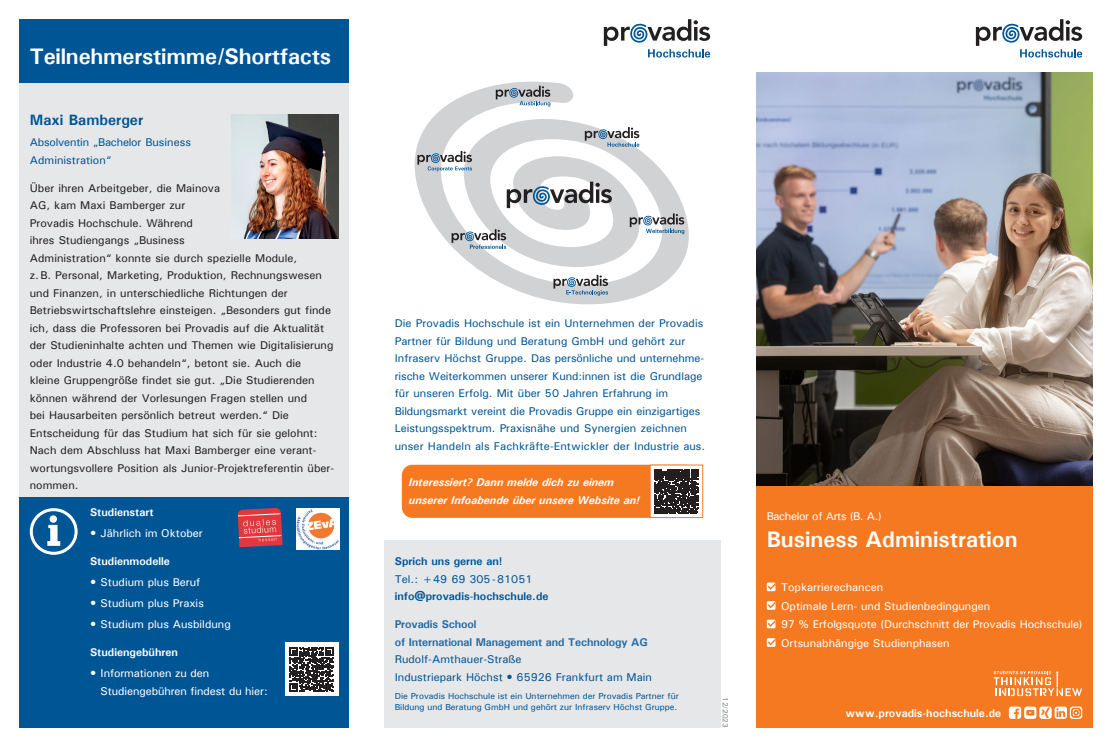
<style>
.page{position:relative;width:1112px;height:747px;background:#fff}
.page>*{position:absolute;margin:0;border:0;box-sizing:border-box;transform-origin:0 0}
.t1{font:700 22.5px "Univers";letter-spacing:-.01em;color:#fff}
.t2{font:700 15px "Univers";color:#005595}
.t3{font:11.25px/17.5px "Univers";color:#231f20}
.t4{font:11.25px/17.5px "Univers";color:#005595}
.t5{font:11.25px/18.5px "Univers";color:#fff}
.t6{font:italic 700 11.25px/17.5px "Univers";color:#fff}
.t7{font:700 11.25px "Univers";color:#fff}
.t8{font:700 11.25px/17.5px "Univers";letter-spacing:-.01em;color:#216aa5}
.t9{font:700 11.25px "Univers";color:#005595}
.t10{font:11.25px "Univers";letter-spacing:-.03em;color:#fff}
.t11{font:8.75px/11.2px "Univers";color:#005595}
.t12{font:7.5px "Univers";color:#808285}
</style>
<div class="page">
<div style="left:19px;top:83px;width:330px;height:425px;background:#e6e7e9"></div>
<img style="left:232px;top:115px;width:106px;height:124px">
<svg style="left:976px;top:19px;width:106px;height:39px"></svg>
<div style="left:19px;top:19px;width:330px;height:64px;background:#005595"></div>
<div style="left:19px;top:498px;width:330px;height:230px;background:#005595"></div>
<svg style="left:30px;top:508px;width:48px;height:47px"></svg>
<div style="left:50px;top:515px;width:7px;height:8px;background:#fff;border-radius:50%"></div>
<svg style="left:285px;top:643px;width:53px;height:53px"></svg>
<svg style="left:290px;top:648px;width:43px;height:43px;background:#545152"></svg>
<img style="left:297px;top:508px;width:43px;height:42px">
<svg style="left:415px;top:82px;width:274px;height:222px"></svg>
<svg style="left:496px;top:86px;width:54px;height:21px"></svg>
<svg style="left:585px;top:127px;width:54px;height:20px"></svg>
<svg style="left:630px;top:213px;width:54px;height:21px"></svg>
<svg style="left:553px;top:275px;width:55px;height:21px"></svg>
<svg style="left:452px;top:229px;width:54px;height:20px"></svg>
<svg style="left:507px;top:182px;width:105px;height:26px"></svg>
<svg style="left:417px;top:151px;width:55px;height:20px"></svg>
<svg style="left:604px;top:19px;width:106px;height:39px"></svg>
<div style="left:402px;top:465px;width:294px;height:53px;background:#f47921;border-radius:11px"></div>
<div style="left:650px;top:465px;width:53px;height:53px;background:#fff"></div>
<svg style="left:654px;top:469px;width:45px;height:45px;background:#3c3839"></svg>
<div style="left:650px;top:465px;width:53px;height:53px;border:1px solid #f47921"></div>
<img style="left:756px;top:72px;width:337px;height:415px">
<div style="left:756px;top:487px;width:337px;height:85px;background:#f47921"></div>
<div style="left:384px;top:540px;width:337px;height:188px;background:#e6e7e9"></div>
<div style="left:756px;top:572px;width:337px;height:156px;background:#f47921"></div>
<svg style="left:767px;top:583px;width:8px;height:8px"></svg>
<svg style="left:767px;top:601px;width:8px;height:9px"></svg>
<svg style="left:767px;top:620px;width:8px;height:8px"></svg>
<svg style="left:767px;top:638px;width:8px;height:9px"></svg>
<svg style="left:994px;top:671px;width:88px;height:25px"></svg>
<svg style="left:237px;top:508px;width:46px;height:39px;background:#cb4e59"></svg>
<div style="left:1039px;top:707px;width:13px;height:12px;background:#fff;border-radius:3px"></div>
<svg style="left:1041px;top:707px;width:9px;height:11px"></svg>
<div style="left:1009px;top:707px;width:12px;height:12px;background:#fff;border-radius:3px"></div>
<svg style="left:1014px;top:708px;width:5px;height:11px"></svg>
<svg style="left:1024px;top:707px;width:12px;height:12px"></svg>
<svg style="left:1026px;top:710px;width:8px;height:6px"></svg>
<svg style="left:1055px;top:707px;width:12px;height:12px"></svg>
<svg style="left:1056px;top:708px;width:9px;height:9px"></svg>
<svg style="left:1070px;top:707px;width:12px;height:12px"></svg>
<svg style="left:1071px;top:708px;width:10px;height:9px"></svg>
<h1 class="t1" style="left:30px;top:43px;width:303px">Teilnehmerstimme/Shortfacts</h1>
<h2 class="t2" style="left:30px;top:111px;width:115px">Maxi Bamberger</h2>
<p class="t4" style="left:30px;top:133px;width:163px">Absolventin „Bachelor Business<br>Administration“</p>
<p class="t3" style="left:30px;top:179px;width:306px">Über ihren Arbeitgeber, die Mainova<br>AG, kam Maxi Bamberger zur<br>Provadis Hochschule. Während<br>ihres Studiengangs „Business<br>Administration“ konnte sie durch spezielle Module,<br>z.B. Personal, Marketing, Produktion, Rechnungswesen und Finanzen, in unterschiedliche Richtungen der Betriebswirtschaftslehre einsteigen. „Besonders gut finde ich, dass die Professoren bei Provadis auf die Aktualität der Studieninhalte achten und Themen wie Digitalisierung oder Industrie 4.0 behandeln“, betont sie. Auch die<br>kleine Gruppengröße findet sie gut. „Die Studierenden können während der Vorlesungen Fragen stellen und<br>bei Hausarbeiten persönlich betreut werden.“ Die Entscheidung für das Studium hat sich für sie gelohnt:<br>Nach dem Abschluss hat Maxi Bamberger eine verant&shy;wortungsvollere Position als Junior-Projektreferentin über&shy;nommen.</p>
<p class="t7" style="left:90px;top:505px;width:65px">Studienstart</p>
<p class="t5" style="left:101px;top:524px;width:104px">Jährlich im Oktober</p>
<p class="t7" style="left:90px;top:554px;width:81px">Studienmodelle</p>
<p class="t5" style="left:101px;top:572px;width:132px;line-height:21px">Studium plus Beruf<br>Studium plus Praxis<br>Studium plus Ausbildung</p>
<p class="t7" style="left:90px;top:646px;width:89px">Studiengebühren</p>
<p class="t5" style="left:101px;top:665px;width:169px;line-height:17.5px">Informationen zu den<br>Studiengebühren findest du hier:</p>
<p class="t4" style="left:395px;top:314px;width:312px">Die Provadis Hochschule ist ein Unternehmen der Provadis Partner für Bildung und Beratung GmbH und gehört zur Infraserv Höchst Gruppe. Das persönliche und unternehme&shy;rische Weiterkommen unserer Kund:innen ist die Grundlage für unseren Erfolg. Mit über 50 Jahren Erfahrung im Bildungsmarkt vereint die Provadis Gruppe ein einzigartiges Leistungsspektrum. Praxisnähe und Synergien zeichnen unser Handeln als Fachkräfte-Entwickler der Industrie aus.</p>
<p class="t6" style="left:409px;top:474px;width:232px">Interessiert? Dann melde dich zu einem unserer Infoabende über unsere Website an!</p>
<p class="t9" style="left:395px;top:554px;width:109px">Sprich uns gerne an!</p>
<p class="t4" style="left:395px;top:570px;width:139px">Tel.: +49 69 305-81051</p>
<p class="t9" style="left:395px;top:589px;width:155px">info@provadis-hochschule.de</p>
<p class="t8" style="left:395px;top:616px;width:254px">Provadis School<br>of International Management and Technology AG</p>
<p class="t4" style="left:395px;top:651px;width:259px">Rudolf-Amthauer-Straße<br>Industriepark Höchst 65926 Frankfurt am Main</p>
<p class="t11" style="left:395px;top:690px;width:286px">Die Provadis Hochschule ist ein Unternehmen der Provadis Partner für<br>Bildung und Beratung GmbH und gehört zur Infraserv Höchst Gruppe.</p>
<p class="t12" style="left:730px;top:697px;width:32px;rotate:90deg">12/2023</p>
<p class="t10" style="left:767px;top:509px;width:117px">Bachelor of Arts (B. A.)</p>
<h1 class="t1" style="left:767px;top:525px;width:252px">Business Administration</h1>
<p class="t5" style="left:781px;top:578px;width:303px">Topkarrierechancen<br>Optimale Lern- und Studienbedingungen<br>97 % Erfolgsquote (Durchschnitt der Provadis Hochschule)<br>Ortsunabhängige Studienphasen</p>
<p class="t7" style="left:845px;top:706px;width:157px">www.provadis-hochschule.de</p>
</div>
